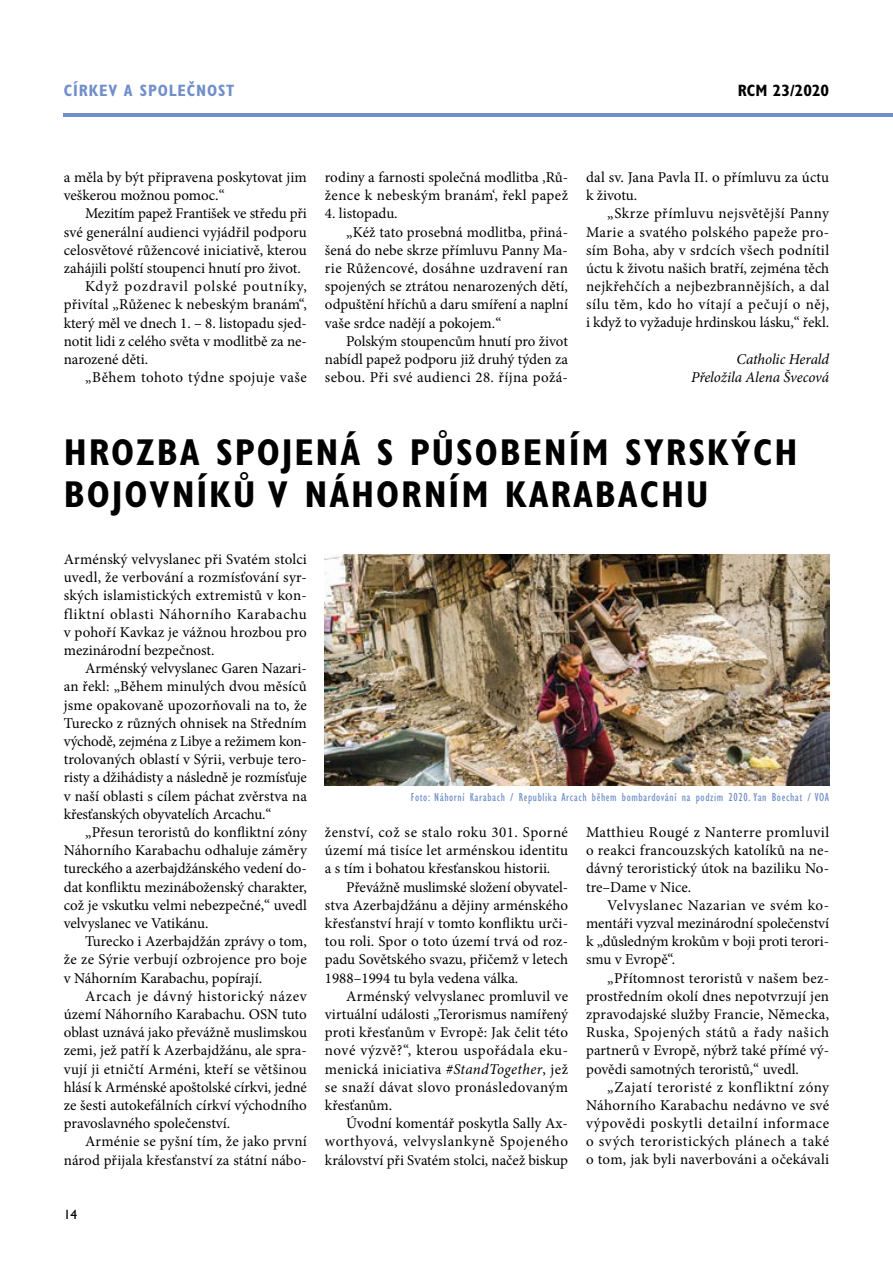
<style>
.page{position:relative;width:893px;height:1263px;background:#fff}
.page>*{position:absolute;margin:0;border:0;box-sizing:border-box;transform-origin:0 0}
.t1{font:700 condensed 37.5px "Gill Sans Std";letter-spacing:.05em;color:#000}
.t2{font:700 condensed 16.5px "Gill Sans Std";color:#708fc9}
.t3{font:700 condensed 16.5px "Gill Sans Std";color:#000}
.t4{font:15px/18.1px "Minion Pro";color:#000;text-align:justify}
.t5{font:15px "Minion Pro";letter-spacing:.025em;color:#000}
.t6{font:italic 15px/18.1px "Minion Pro";letter-spacing:-.005em;color:#000;text-align:right}
.t7{font:15px "Minion Pro";letter-spacing:.055em;color:#000}
.t8{font:15px "Minion Pro";letter-spacing:.03em;color:#000}
.t9{font:13.5px "Gill Sans Std";color:#000}
.t10{font:condensed 12px "Gill Sans Std";letter-spacing:.05em;color:#708fc9}
.s1{font-style:italic}
</style>
<div class="page">
<hr style="left:64px;top:113px;width:829px;height:4px;background:#708fc9">
<img style="left:325px;top:555px;width:504px;height:231px">
<p class="t2" style="left:64px;top:81px;width:20px">CÍRKEV</p>
<p class="t2" style="left:124px;top:81px;width:64px">ASPOLEČNOST</p>
<p class="t3" style="left:738px;top:81px;width:93px">RCM 23/2020</p>
<p class="t4" style="left:64px;top:168px;width:245px">a měla by být připravena poskytovat jim veškerou možnou pomoc.“</p>
<p class="t4" style="left:85px;top:205px;width:223px">Mezitím papež František ve středu při</p>
<p class="t4" style="left:64px;top:223px;width:245px">své generální audienci vyjádřil podporu</p>
<p class="t4" style="left:64px;top:241px;width:245px">celosvětové růžencové iniciativě, kterou</p>
<p class="t4" style="left:64px;top:259px;width:239px">zahájili polští stoupenci hnutí pro život.</p>
<p class="t7" style="left:85px;top:276px;width:223px">Když pozdravil polské poutníky,</p>
<p class="t4" style="left:64px;top:296px;width:245px">přivítal „Růženec k nebeským branám“,</p>
<p class="t4" style="left:64px;top:314px;width:245px">který měl ve dnech 1. – 8. listopadu sjed-</p>
<p class="t4" style="left:64px;top:332px;width:245px">notit lidi z celého světa v modlitbě za ne-</p>
<p class="t4" style="left:64px;top:350px;width:86px">narozené děti.</p>
<p class="t8" style="left:85px;top:367px;width:223px">„Během tohoto týdne spojuje vaše</p>
<p class="t4" style="left:325px;top:168px;width:245px">rodiny a farnosti společná modlitba ‚Rů&shy;žence k nebeským branám‘, řekl papež</p>
<p class="t4" style="left:325px;top:205px;width:74px">4. listopadu.</p>
<p class="t4" style="left:346px;top:223px;width:223px">„Kéž tato prosebná modlitba, přiná-</p>
<p class="t4" style="left:325px;top:241px;width:245px">šená do nebe skrze přímluvu Panny Ma-</p>
<p class="t5" style="left:325px;top:258px;width:245px">rie Růžencové, dosáhne uzdravení ran</p>
<p class="t4" style="left:325px;top:277px;width:245px">spojených se ztrátou nenarozených dětí,</p>
<p class="t4" style="left:325px;top:296px;width:245px">odpuštění hříchů a daru smíření a naplní</p>
<p class="t4" style="left:325px;top:314px;width:178px">vaše srdce nadějí a pokojem.“</p>
<p class="t4" style="left:346px;top:332px;width:223px">Polským stoupencům hnutí pro život</p>
<p class="t4" style="left:325px;top:350px;width:245px">nabídl papež podporu již druhý týden za</p>
<p class="t5" style="left:325px;top:367px;width:245px">sebou. Při své audienci 28. října požá-</p>
<p class="t4" style="left:586px;top:168px;width:245px">dal sv. Jana Pavla II. o přímluvu za úctu k životu.</p>
<p class="t4" style="left:586px;top:204px;width:245px;text-indent:21px">„Skrze přímluvu nejsvětější Panny Marie a svatého polského papeže pro&shy;sím Boha, aby v srdcích všech podnítil úctu k životu našich bratří, zejména těch nejkřehčích a nejbezbrannějších, a dal sílu těm, kdo ho vítají a pečují o něj, i když to vyžaduje hrdinskou lásku,“ řekl.</p>
<p class="t6" style="left:691px;top:350px;width:140px">Catholic Herald<br>Přeložila Alena Švecová</p>
<h1 class="t1" style="left:64px;top:430px;width:48px">HROZBA</h1>
<h1 class="t1" style="left:216px;top:430px;width:21px">SPOJEN</h1>
<h1 class="t1" style="left:341px;top:430px;width:138px">Á S PŮSOBENÍM</h1>
<h1 class="t1" style="left:625px;top:430px;width:22px">SYRSK</h1>
<h1 class="t1" style="left:731px;top:430px;width:44px">ÝCH</h1>
<h1 class="t1" style="left:64px;top:472px;width:22px">BOJOVNÍK</h1>
<h1 class="t1" style="left:233px;top:472px;width:142px">Ů V NÁHORNÍM</h1>
<h1 class="t1" style="left:505px;top:472px;width:47px">KARABACHU</h1>
<p class="t4" style="left:64px;top:550px;width:245px">Arménský velvyslanec při Svatém stolci uvedl, že verbování a rozmísťování syr&shy;ských islamistických extremistů v kon&shy;fliktní oblasti Náhorního Karabachu v pohoří Kavkaz je vážnou hrozbou pro mezinárodní bezpečnost.</p>
<p class="t4" style="left:64px;top:659px;width:245px;text-indent:21px">Arménský velvyslanec Garen Nazari&shy;an řekl: „Během minulých dvou měsíců jsme opakovaně upozorňovali na to, že Turecko z různých ohnisek na Středním východě, zejména z Libye a režimem kon&shy;trolovaných oblastí v Sýrii, verbuje tero&shy;risty a džihádisty a následně je rozmísťuje v naší oblasti s cílem páchat zvěrstva na křesťanských obyvatelích Arcachu.“</p>
<p class="t4" style="left:64px;top:823px;width:245px;text-indent:21px">„Přesun teroristů do konfliktní zóny Náhorního Karabachu odhaluje záměry tureckého a azerbajdžánského vedení do&shy;dat konfliktu mezináboženský charakter, což je vskutku velmi nebezpečné,“ uvedl velvyslanec ve Vatikánu.</p>
<p class="t4" style="left:64px;top:932px;width:245px;text-indent:21px">Turecko i Azerbajdžán zprávy o tom, že ze Sýrie verbují ozbrojence pro boje v Náhorním Karabachu, popírají.</p>
<p class="t4" style="left:64px;top:987px;width:245px;text-indent:21px">Arcach je dávný historický název území Náhorního Karabachu. OSN tuto oblast uznává jako převážně muslimskou zemi, jež patří k Azerbajdžánu, ale spra&shy;vují ji etničtí Arméni, kteří se většinou hlásí k Arménské apoštolské církvi, jedné ze šesti autokefálních církví východního pravoslavného společenství.</p>
<p class="t4" style="left:64px;top:1132px;width:245px;text-align:right">Arménie se pyšní tím, že jako první národ přijala křesťanství za státní nábo-</p>
<p class="t9" style="left:64px;top:1207px;width:15px">14</p>
<p class="t10" style="left:411px;top:790px;width:420px">Foto: Náhorní Karabach / Republika Arcach během bombardování na podzim 2020. Yan Boechat / VOA</p>
<p class="t4" style="left:325px;top:823px;width:245px">ženství, což se stalo roku 301. Sporné území má tisíce let arménskou identitu a s tím i bohatou křesťanskou historii.</p>
<p class="t4" style="left:325px;top:878px;width:245px;text-indent:21px">Převážně muslimské složení obyvatel&shy;stva Azerbajdžánu a dějiny arménského křesťanství hrají v tomto konfliktu urči&shy;tou roli. Spor o toto území trvá od roz&shy;padu Sovětského svazu, přičemž v letech 1988–1994 tu byla vedena válka.</p>
<p class="t4" style="left:325px;top:987px;width:245px;text-indent:21px">Arménský velvyslanec promluvil ve virtuální události „Terorismus namířený proti křesťanům v Evropě: Jak čelit této nové výzvě?“, kterou uspořádala eku&shy;menická iniciativa <span class="s1">#StandTogether</span>, jež se snaží dávat slovo pronásledovaným křesťanům.</p>
<p class="t4" style="left:325px;top:1114px;width:245px;text-indent:21px">Úvodní komentář poskytla Sally Ax&shy;worthyová, velvyslankyně Spojeného království při Svatém stolci, načež biskup</p>
<p class="t4" style="left:586px;top:823px;width:245px">Matthieu Rougé z Nanterre promluvil o reakci francouzských katolíků na ne&shy;dávný teroristický útok na baziliku No&shy;tre–Dame v Nice.</p>
<p class="t4" style="left:586px;top:896px;width:245px;text-indent:21px">Velvyslanec Nazarian ve svém ko&shy;mentáři vyzval mezinárodní společenství k „důsledným krokům v boji proti terori&shy;smu v Evropě“.</p>
<p class="t4" style="left:586px;top:969px;width:245px;text-indent:21px">„Přítomnost teroristů v našem bez&shy;prostředním okolí dnes nepotvrzují jen zpravodajské služby Francie, Německa, Ruska, Spojených států a řady našich partnerů v Evropě, nýbrž také přímé vý&shy;povědi samotných teroristů,“ uvedl.</p>
<p class="t4" style="left:586px;top:1078px;width:245px;text-indent:21px">„Zajatí teroristé z konfliktní zóny Náhorního Karabachu nedávno ve své výpovědi poskytli detailní informace o svých teroristických plánech a také o tom, jak byli naverbováni a očekávali</p>
</div>
